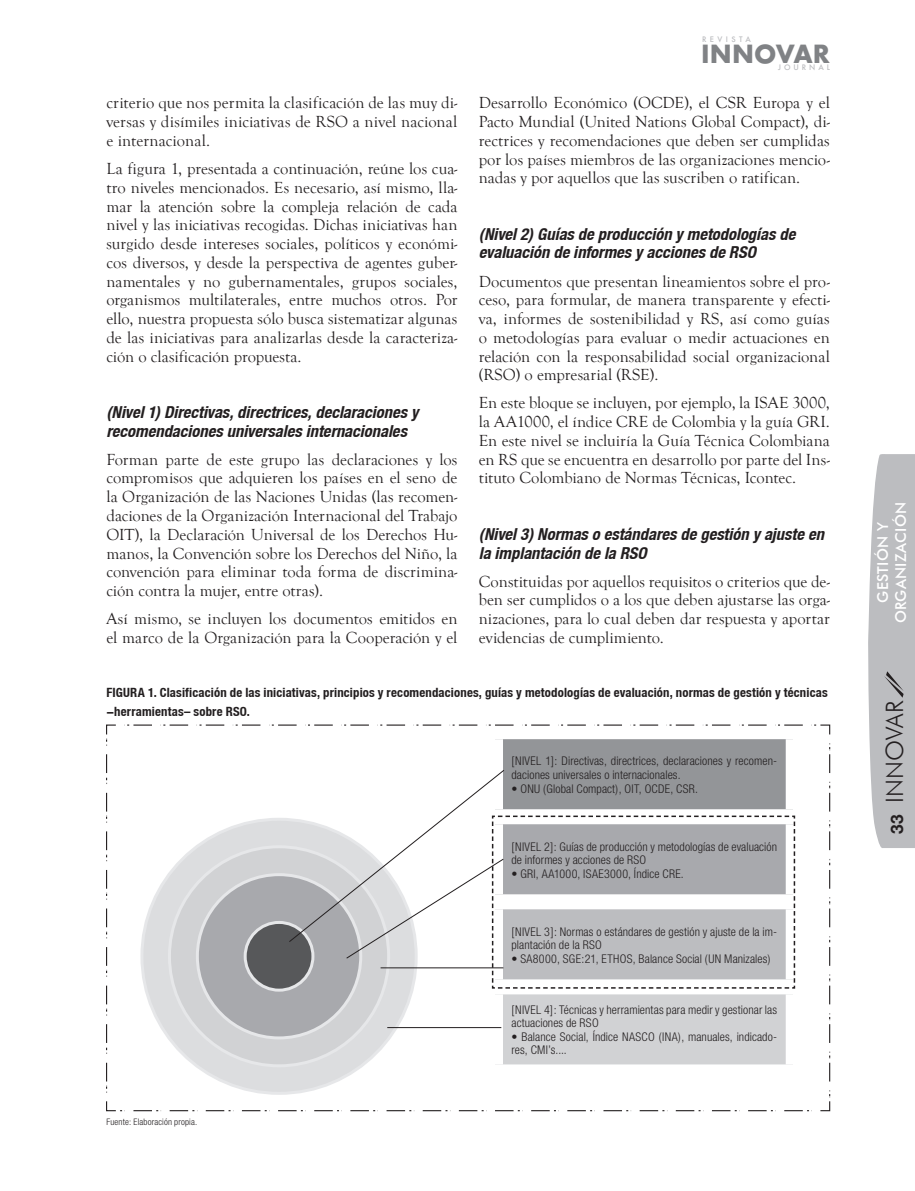
<style>
.page{position:relative;width:915px;height:1191px;background:#fff}
.page>*{position:absolute;margin:0;border:0;box-sizing:border-box;transform-origin:0 0}
.t1{font:700 27.3px "Futura TEE";letter-spacing:.005em;color:#808285}
.t2{font:300 24px "Futura BT";color:#231f20}
.t3{font:16.5px/18.8px "Goudy Old Style T";color:#231f20;text-align:justify}
.t4{font:italic 700 condensed 16.5px/18.8px "Helvetica Neue";color:#231f20}
.t5{font:500 15px/18px "Futura BT";letter-spacing:.015em;color:#fff;text-align:center}
.t6{font:700 condensed 12.75px/18.8px "Helvetica Neue";letter-spacing:.015em;color:#231f20}
.t7{font:300 condensed 12px/13.5px "Helvetica Neue";letter-spacing:.01em;color:#231f20}
.t8{font:300 condensed 12px "Helvetica Neue";letter-spacing:.03em;color:#231f20}
.t9{font:300 condensed 9px "Helvetica Neue";letter-spacing:.02em;color:#231f20}
.t10{font:500 8.25px "Futura TEE";letter-spacing:.36em;color:#bcbdc0}
.t11{font:500 8.25px "Futura TEE";letter-spacing:.4em;color:#bcbdc0}
.s1{font-family:"Helvetica Neue";font-weight:700;font-size:17.25px}
</style>
<div class="page">
<svg style="left:868px;top:454px;width:46px;height:394px;background:#c0c1c4"></svg>
<svg style="left:106px;top:724px;width:724px;height:387px"></svg>
<p class="t3" style="left:106px;top:94px;width:352px">criterio que nos permita la clasificación de las muy di&shy;versas y disímiles iniciativas de RSO a nivel nacional e internacional.</p>
<p class="t3" style="left:106px;top:160px;width:352px">La figura 1, presentada a continuación, reúne los cua&shy;tro niveles mencionados. Es necesario, así mismo, lla&shy;mar la atención sobre la compleja relación de cada nivel y las iniciativas recogidas. Dichas iniciativas han surgido desde intereses sociales, políticos y económi&shy;cos diversos, y desde la perspectiva de agentes guber&shy;namentales y no gubernamentales, grupos sociales, organismos multilaterales, entre muchos otros. Por ello, nuestra propuesta sólo busca sistematizar algunas de las iniciativas para analizarlas desde la caracteriza&shy;ción o clasificación propuesta.</p>
<p class="t4" style="left:106px;top:402px;width:313px">(Nivel 1) Directivas, directrices, declaraciones y recomendaciones universales internacionales</p>
<p class="t3" style="left:106px;top:450px;width:352px">Forman parte de este grupo las declaraciones y los compromisos que adquieren los países en el seno de la Organización de las Naciones Unidas (las recomen&shy;daciones de la Organización Internacional del Trabajo OIT), la Declaración Universal de los Derechos Hu&shy;manos, la Convención sobre los Derechos del Niño, la convención para eliminar toda forma de discrimina&shy;ción contra la mujer, entre otras).</p>
<p class="t3" style="left:106px;top:610px;width:352px">Así mismo, se incluyen los documentos emitidos en el marco de la Organización para la Cooperación y el</p>
<p class="t11" style="left:702px;top:34px;width:50px">REVISTA</p>
<h1 class="t1" style="left:700px;top:37px;width:130px">INNOVAR</h1>
<p class="t10" style="left:777px;top:62px;width:53px">JOURNAL</p>
<p class="t3" style="left:478px;top:94px;width:352px">Desarrollo Económico (OCDE), el CSR Europa y el Pacto Mundial (United Nations Global Compact), di&shy;rectrices y recomendaciones que deben ser cumplidas por los países miembros de las organizaciones mencio&shy;nadas y por aquellos que las suscriben o ratifican.</p>
<p class="t4" style="left:478px;top:224px;width:318px">(Nivel 2) Guías de producción y metodologías de evaluación de informes y acciones de RSO</p>
<p class="t3" style="left:478px;top:272px;width:352px">Documentos que presentan lineamientos sobre el pro&shy;ceso, para formular, de manera transparente y efecti&shy;va, informes de sostenibilidad y RS, así como guías o metodologías para evaluar o medir actuaciones en relación con la responsabilidad social organizacional (RSO) o empresarial (RSE).</p>
<p class="t3" style="left:478px;top:394px;width:352px">En este bloque se incluyen, por ejemplo, la ISAE 3000, la AA1000, el índice CRE de Colombia y la guía GRI.<br>En este nivel se incluiría la Guía Técnica Colombiana en RS que se encuentra en desarrollo por parte del Ins&shy;tituto Colombiano de Normas Técnicas, Icontec.</p>
<p class="t4" style="left:478px;top:524px;width:346px">(Nivel 3) Normas o estándares de gestión y ajuste en la implantación de la RSO</p>
<p class="t3" style="left:478px;top:572px;width:352px">Constituidas por aquellos requisitos o criterios que de&shy;ben ser cumplidos o a los que deben ajustarse las orga&shy;nizaciones, para lo cual deben dar respuesta y aportar evidencias de cumplimiento.</p>
<p class="t6" style="left:106px;top:683px;width:722px">FIGURA 1. Clasificación de las iniciativas, principios y recomendaciones, guías y metodologías de evaluación, normas de gestión y técnicas -herramientas– sobre RSO.</p>
<p class="t7" style="left:511px;top:754px;width:267px">[NIVEL 1]: Directivas, directrices, declaraciones y recomen&shy;daciones universales o internacionales.</p>
<p class="t7" style="left:511px;top:781px;width:188px">• ONU (Global Compact), OIT, OCDE, CSR.</p>
<p class="t7" style="left:511px;top:839px;width:267px">[NIVEL 2]: Guías de producción y metodologías de evaluación de informes y acciones de RSO</p>
<p class="t8" style="left:511px;top:866px;width:174px">• GRI, AA1000, ISAE3000, Índice CRE.</p>
<p class="t7" style="left:511px;top:924px;width:267px">[NIVEL 3]: Normas o estándares de gestión y ajuste de la im&shy;plantación de la RSO</p>
<p class="t7" style="left:511px;top:951px;width:260px">• SA8000, SGE:21, ETHOS, Balance Social (UN Manizales)</p>
<p class="t9" style="left:106px;top:1116px;width:92px">Fuente: Elaboración propia.</p>
<p class="t7" style="left:511px;top:1002px;width:267px">[NIVEL 4]: Técnicas y herramientas para medir y gestionar las actuaciones de RSO</p>
<p class="t7" style="left:511px;top:1029px;width:267px">• Balance Social, Índice NASCO (INA), manuales, indicado&shy;res, CMI’s....</p>
<p class="t5" style="left:873px;top:623px;width:123px;rotate:-90deg">GESTIÓN Y<br>ORGANIZACIÓN</p>
<h2 class="t2" style="left:879px;top:834px;width:135px;rotate:-90deg"><span class="s1">33</span> INNOVAR</h2>
</div>
